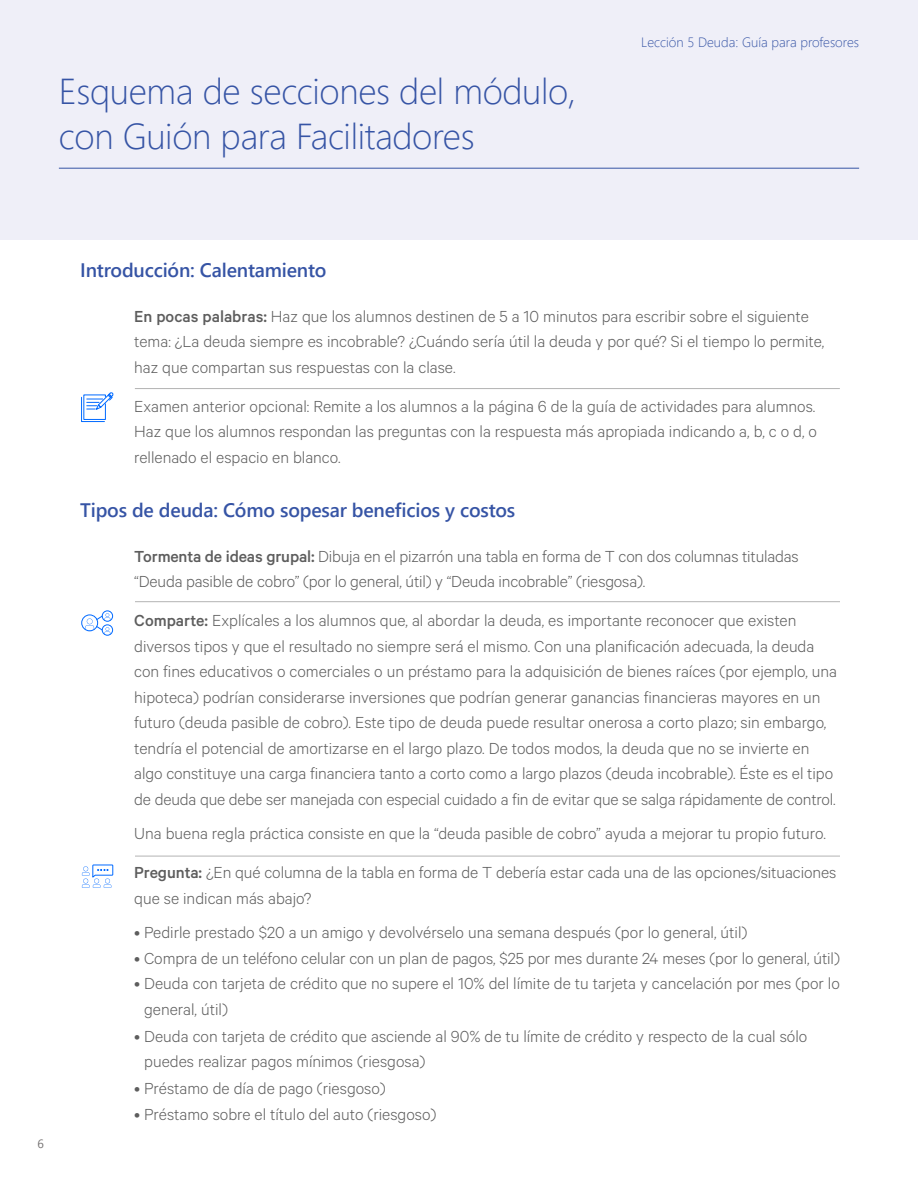
<style>
.page{position:relative;width:918px;height:1188px;background:#fff}
.page>*{position:absolute;margin:0;border:0;box-sizing:border-box;transform-origin:0 0}
.t1{font:300 36px/45px "Segoe UI";letter-spacing:-.01em;color:#3654a5}
.t2{font:600 19.5px "Segoe UI";letter-spacing:-.01em;color:#3654a5}
.t3{font:300 18px/25.5px "Calibre";color:#5d5d5d}
.t4{font:300 13.5px "Segoe UI";color:#3654a5}
.t5{font:12px "Segoe UI";color:#757272}
.s1{font-weight:500}
</style>
<div class="page">
<div style="left:0;top:0;width:918px;height:240px;background:#efeff8"></div>
<svg style="left:81px;top:392px;width:32px;height:30px"></svg>
<hr style="left:135px;top:388px;width:705px;height:1px;background:#b3b3b3">
<hr style="left:135px;top:601px;width:705px;height:1px;background:#b3b3b3">
<hr style="left:135px;top:856px;width:705px;height:1px;background:#b3b3b3">
<hr style="left:59px;top:168px;width:800px;height:1px;background:#3654a5">
<svg style="left:81px;top:610px;width:33px;height:26px"></svg>
<div style="left:102px;top:611px;width:11px;height:10px;border:1px solid #006aff;border-radius:50%"></div>
<div style="left:102px;top:625px;width:11px;height:10px;border:1px solid #006aff;border-radius:50%"></div>
<div style="left:82px;top:615px;width:16px;height:16px;border:1px solid #006aff;border-radius:50%"></div>
<svg style="left:85px;top:613px;width:25px;height:22px"></svg>
<svg style="left:81px;top:864px;width:33px;height:24px"></svg>
<svg style="left:82px;top:865px;width:31px;height:23px"></svg>
<h1 class="t1" style="left:59px;top:67px;width:519px">Esquema de secciones del módulo, con Guión para Facilitadores</h1>
<p class="t4" style="left:641px;top:32px;width:219px">Lección 5 Deuda: Guía para profesores</p>
<p class="t5" style="left:38px;top:1135px;width:8px">6</p>
<p class="t2" style="left:80px;top:255px;width:248px">Introducción: Calentamiento</p>
<p class="t3" style="left:134px;top:303px;width:692px"><span class="s1">En pocas palabras:</span> Haz que los alumnos destinen de 5 a 10 minutos para escribir sobre el siguiente tema: ¿La deuda siempre es incobrable? ¿Cuándo sería útil la deuda y por qué? Si el tiempo lo permite, haz que compartan sus respuestas con la clase.</p>
<p class="t3" style="left:134px;top:393px;width:684px;text-align:justify">Examen anterior opcional: Remite a los alumnos a la página 6 de la guía de actividades para alumnos.<br>Haz que los alumnos respondan las preguntas con la respuesta más apropiada indicando a, b, c o d, o rellenado el espacio en blanco.</p>
<p class="t2" style="left:80px;top:495px;width:437px">Tipos de deuda: Cómo sopesar beneficios y costos</p>
<p class="t3" style="left:134px;top:543px;width:666px"><span class="s1">Tormenta de ideas grupal:</span> Dibuja en el pizarrón una tabla en forma de T con dos columnas tituladas “Deuda pasible de cobro” (por lo general, útil) y “Deuda incobrable” (riesgosa).</p>
<p class="t3" style="left:134px;top:607px;width:704px"><span class="s1">Comparte:</span> Explícales a los alumnos que, al abordar la deuda, es importante reconocer que existen diversos tipos y que el resultado no siempre será el mismo. Con una planificación adecuada, la deuda con fines educativos o comerciales o un préstamo para la adquisición de bienes raíces (por ejemplo, una hipoteca) podrían considerarse inversiones que podrían generar ganancias financieras mayores en un futuro (deuda pasible de cobro). Este tipo de deuda puede resultar onerosa a corto plazo; sin embargo, tendría el potencial de amortizarse en el largo plazo. De todos modos, la deuda que no se invierte en algo constituye una carga financiera tanto a corto como a largo plazos (deuda incobrable). Éste es el tipo de deuda que debe ser manejada con especial cuidado a fin de evitar que se salga rápidamente de control.</p>
<p class="t3" style="left:134px;top:813px;width:704px;line-height:39px">Una buena regla práctica consiste en que la “deuda pasible de cobro” ayuda a mejorar tu propio futuro.<br><span class="s1">Pregunta:</span> ¿En qué columna de la tabla en forma de T debería estar cada una de las opciones/situaciones</p>
<p class="t3" style="left:134px;top:885px;width:179px">que se indican más abajo?</p>
<p class="t3" style="left:134px;top:919px;width:615px">• Pedirle prestado $20 a un amigo y devolvérselo una semana después (por lo general, útil)</p>
<p class="t3" style="left:134px;top:945px;width:707px">• Compra de un teléfono celular con un plan de pagos, $25 por mes durante 24 meses (por lo general, útil)</p>
<p class="t3" style="left:144px;top:970px;width:697px;text-indent:-10px">• Deuda con tarjeta de crédito que no supere el 10% del límite de tu tarjeta y cancelación por mes (por lo general, útil)</p>
<p class="t3" style="left:144px;top:1023px;width:665px;text-indent:-10px">• Deuda con tarjeta de crédito que asciende al 90% de tu límite de crédito y respecto de la cual sólo puedes realizar pagos mínimos (riesgosa)</p>
<p class="t3" style="left:134px;top:1075px;width:253px">• Préstamo de día de pago (riesgoso)</p>
<p class="t3" style="left:134px;top:1101px;width:303px">• Préstamo sobre el título del auto (riesgoso)</p>
</div>
